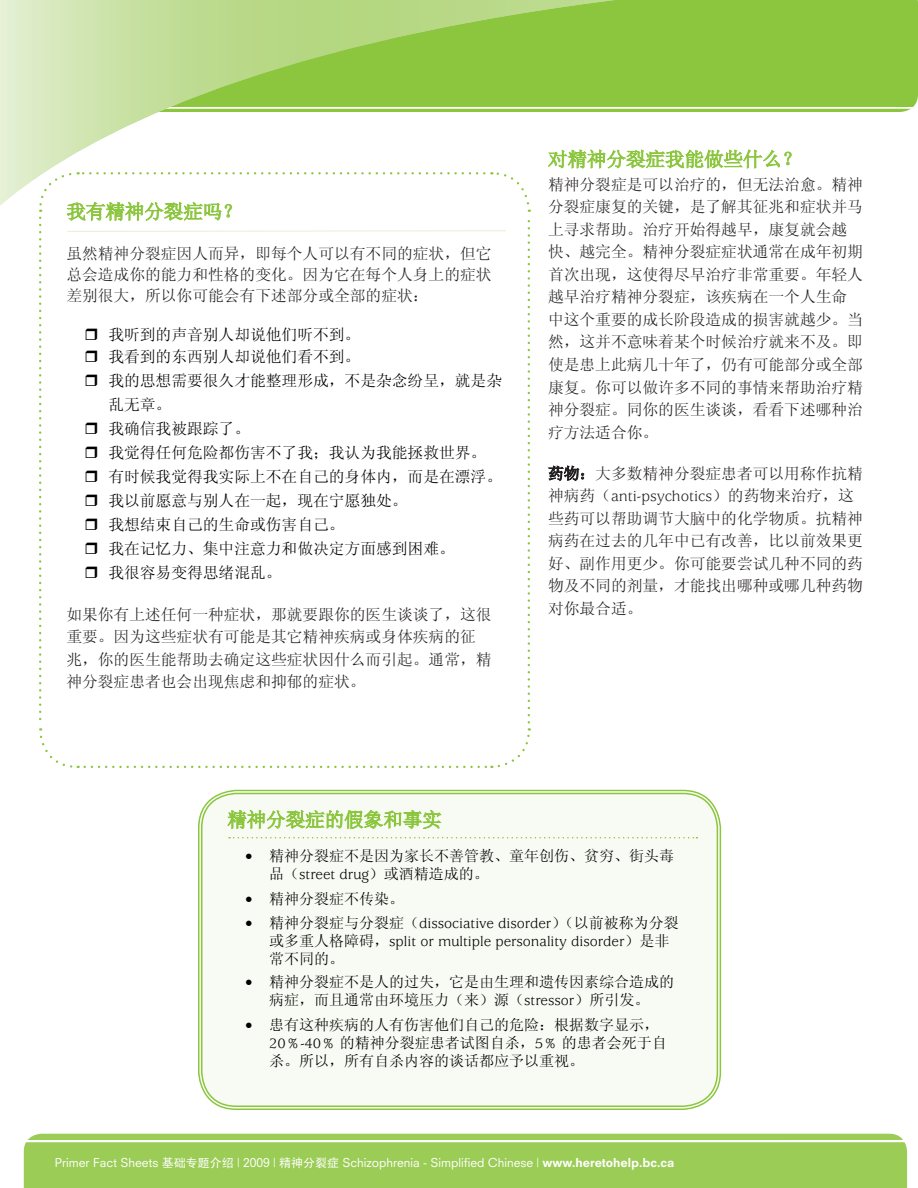
<style>
.page{position:relative;width:918px;height:1188px;background:#fff}
.page>*{position:absolute;margin:0;border:0;box-sizing:border-box;transform-origin:0 0}
.t1{font:19.5px "N Sim Sun";color:#8bc63e}
.t2{font:15.75px/22.5px "N Sim Sun";color:#231f20;text-align:justify}
.t3{font:15.75px/24px "N Sim Sun";color:#000}
.t4{font:15.75px "Usherwood Std";color:#231f20}
.t5{font:15px/18px "N Sim Sun";color:#000}
.t6{font:15px/18px "Usherwood Std";color:#000}
.t7{font:15px "Neuzeit S";color:#fff}
.t8{font:12px "Neuzeit S";color:#fff}
.s1{font-family:"N Sim Sun"}
.s2{font-family:"Usherwood";font-weight:700;font-style:italic}
.s3{font-family:"Usherwood Std"}
.s4{font-family:"Sim Hei"}
.s5{font-weight:800}
</style>
<div class="page">
<div style="left:24px;top:1134px;width:883px;height:54px;background:#9bcc56"></div>
<hr style="left:0;top:1140px;width:918px;height:2px;background:#fff">
<svg style="left:0;top:0;width:547px;height:206px"></svg>
<div style="left:200px;top:792px;width:519px;height:316px;background:#f8fbf3;border-radius:36px"></div>
<svg style="left:547px;top:0;width:371px;height:169px"></svg>
<svg style="left:547px;top:465px;width:38px;height:16px"></svg>
<svg style="left:227px;top:809px;width:215px;height:21px"></svg>
<svg style="left:229px;top:837px;width:468px;height:1px"></svg>
<svg style="left:38px;top:171px;width:493px;height:597px"></svg>
<p class="t1" style="left:66px;top:202px;width:177px">我有精神分裂症吗？</p>
<p class="t2" style="left:66px;top:243px;width:427px;line-height:21px">虽然精神分裂症因人而异，即每个人可以有不同的症状，但它总会造成你的能力和性格的变化。因为它在每个人身上的症状差别很大，所以你可能会有下述部分或全部的症状：</p>
<p class="t3" style="left:108px;top:323px;width:253px;line-height:22.5px">我听到的声音别人却说他们听不到。我看到的东西别人却说他们看不到。</p>
<p class="t3" style="left:108px;top:369px;width:395px">我的思想需要很久才能整理形成，不是杂念纷呈，就是杂乱无章。<br>我确信我被跟踪了。<br>我觉得任何危险都伤害不了我；我认为我能拯救世界。有时候我觉得我实际上不在自己的身体内，而是在漂浮。我以前愿意与别人在一起，现在宁愿独处。<br>我想结束自己的生命或伤害自己。<br>我在记忆力、集中注意力和做决定方面感到困难。<br>我很容易变得思绪混乱。</p>
<p class="t2" style="left:66px;top:603px;width:427px;text-align:left">如果你有上述任何一种症状，那就要跟你的医生谈谈了，这很重要。因为这些症状有可能是其它精神疾病或身体疾病的征兆，你的医生能帮助去确定这些症状因什么而引起。通常，精神分裂症患者也会出现焦虑和抑郁的症状。</p>
<p class="t2" style="left:548px;top:173px;width:316px;text-align:left">精神分裂症是可以治疗的，但无法治愈。精神分裂症康复的关键，是了解其征兆和症状并马上寻求帮助。治疗开始得越早，康复就会越快、越完全。精神分裂症症状通常在成年初期首次出现，这使得尽早治疗非常重要。年轻人越早治疗精神分裂症，该疾病在一个人生命中这个重要的成长阶段造成的损害就越少。当然，这并不意味着某个时候治疗就来不及。即使是患上此病几十年了，仍有可能部分或全部康复。你可以做许多不同的事情来帮助治疗精神分裂症。同你的医生谈谈，看看下述哪种治疗方法适合你。</p>
<p class="t2" style="left:548px;top:462px;width:316px">药物：大多数精神分裂症患者可以用称作抗精</p>
<p class="t4" style="left:548px;top:488px;width:307px"><span class="s1">神病药（</span>anti-psychotics<span class="s1">）的药物来治疗，这</span></p>
<p class="t2" style="left:548px;top:507px;width:316px">些药可以帮助调节大脑中的化学物质。抗精神病药在过去的几年中已有改善，比以前效果更好、副作用更少。你可能要尝试几种不同的药物及不同的剂量，才能找出哪种或哪几种药物对你最合适。</p>
<p class="t1" style="left:227px;top:810px;width:216px">精神分裂症的假象和事实</p>
<p class="t5" style="left:269px;top:847px;width:406px;text-indent:-24px"><span class="s2">•</span> 精神分裂症不是因为家长不善管教、童年创伤、贫穷、街头毒品（<span class="s3">street drug</span>）或酒精造成的。</p>
<p class="t5" style="left:245px;top:890px;width:160px"><span class="s2">•</span> 精神分裂症不传染。</p>
<p class="t6" style="left:269px;top:915px;width:411px;text-indent:-24px"><span class="s2">•</span> <span class="s1">精神分裂症与分裂症（</span>dissociative disorder<span class="s1">）（以前被称为分裂或多重人格障碍，</span>split or multiple personality disorder<span class="s1">）是非</span></p>
<p class="t5" style="left:269px;top:950px;width:76px">常不同的。</p>
<p class="t5" style="left:245px;top:973px;width:430px;text-align:center"><span class="s2">•</span> 精神分裂症不是人的过失，它是由生理和遗传因素综合造成的病症，而且通常由环境压力（来）源（<span class="s3">stressor</span>）所引发。</p>
<p class="t5" style="left:269px;top:1016px;width:399px;text-indent:-24px"><span class="s2">•</span> 患有这种疾病的人有伤害他们自己的危险：根据数字显示，<br><span class="s3">20%-40%</span> 的精神分裂症患者试图自杀，<span class="s3">5%</span> 的患者会死于自杀。所以，所有自杀内容的谈话都应予以重视。</p>
<p class="t7" style="left:56px;top:1148px;width:498px">Primer 2007 | Post Partum Depression Factsheet | www.heretohelp.bc.ca</p>
<p class="t8" style="left:55px;top:1156px;width:621px">Primer Fact Sheets <span class="s4">基础专题介绍</span> | 2009 | <span class="s4">精神分裂症</span> Schizophrenia - Simplified Chinese | <span class="s5">www.heretohelp.bc.ca</span></p>
</div>
